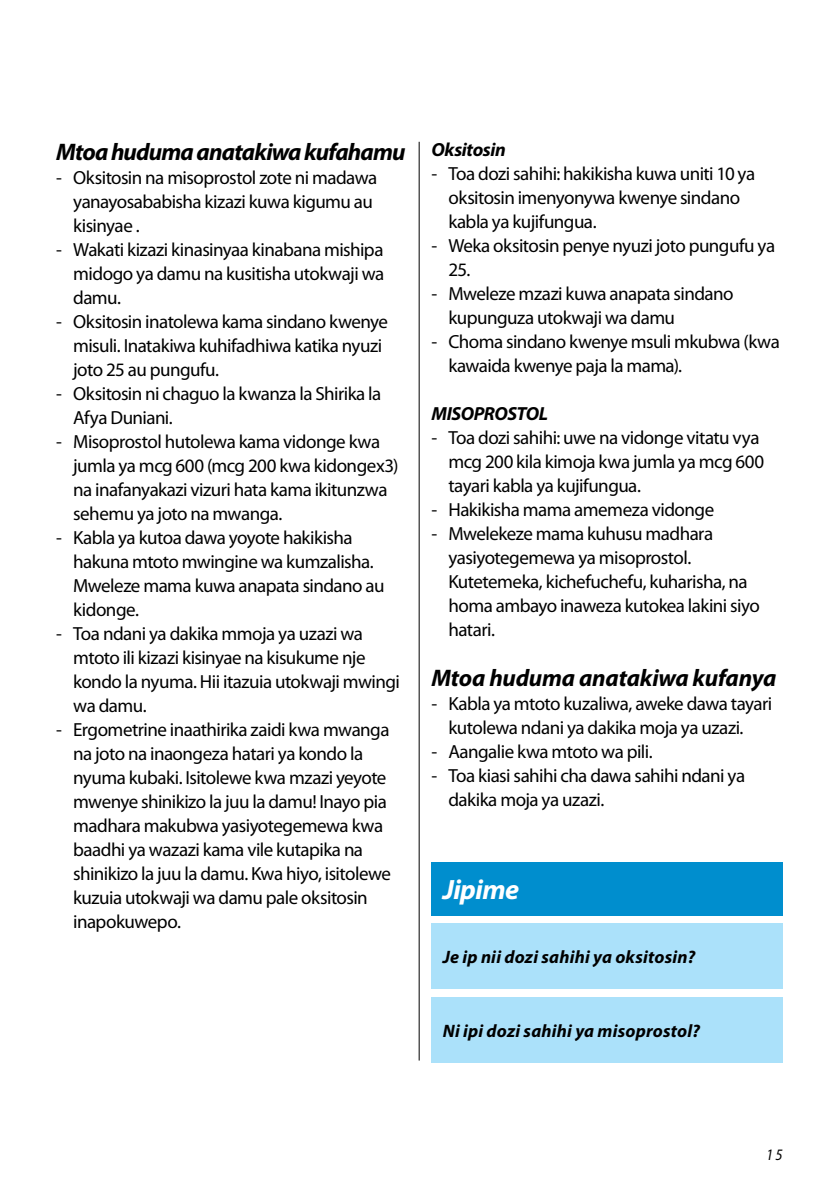
<style>
.page{position:relative;width:840px;height:1191px;background:#fff}
.page>*{position:absolute;margin:0;border:0;box-sizing:border-box;transform-origin:0 0}
.t1{font:italic 700 28px "Myriad Pro";letter-spacing:-.02em;color:#fff}
.t2{font:italic 700 24px "Myriad Pro";letter-spacing:-.03em;color:#000}
.t3{font:italic 700 24px "Myriad Pro";letter-spacing:-.01em;color:#000}
.t4{font:19px/24px "Myriad Pro";letter-spacing:-.03em;color:#000}
.t5{font:italic 700 19px "Myriad Pro";letter-spacing:-.02em;color:#000}
.t6{font:italic 700 18px "Myriad Pro";letter-spacing:.01em;color:#000}
.t7{font:italic 16px "Myriad Pro";color:#000;scale:.91 1}
</style>
<div class="page">
<div style="left:431px;top:862px;width:351px;height:53px;background:#008ece"></div>
<div style="left:431px;top:923px;width:351px;height:66px;background:#abe1fa"></div>
<div style="left:431px;top:997px;width:351px;height:65px;background:#abe1fa"></div>
<hr style="left:418px;top:142px;width:1px;height:918px;background:#000">
<p class="t2" style="left:56px;top:136px;width:350px">Mtoa huduma anatakiwa kufahamu</p>
<p class="t4" style="left:73px;top:165px;width:305px;text-indent:-17px">- Oksitosin na misoprostol zote ni madawa yanayosababisha kizazi kuwa kigumu au kisinyae .</p>
<p class="t4" style="left:73px;top:237px;width:312px;text-align:justify;text-indent:-17px">- Wakati kizazi kinasinyaa kinabana mishipa midogo ya damu na kusitisha utokwaji wa damu.</p>
<p class="t4" style="left:73px;top:309px;width:316px;text-indent:-17px">- Oksitosin inatolewa kama sindano kwenye misuli. Inatakiwa kuhifadhiwa katika nyuzi joto 25 au pungufu.</p>
<p class="t4" style="left:73px;top:381px;width:309px;text-indent:-17px">- Oksitosin ni chaguo la kwanza la Shirika la<br>Afya Duniani.</p>
<p class="t4" style="left:73px;top:429px;width:326px;text-indent:-17px">- Misoprostol hutolewa kama vidonge kwa jumla ya mcg 600 (mcg 200 kwa kidongex3) na inafanyakazi vizuri hata kama ikitunzwa sehemu ya joto na mwanga.</p>
<p class="t4" style="left:73px;top:525px;width:313px;text-indent:-17px">- Kabla ya kutoa dawa yoyote hakikisha hakuna mtoto mwingine wa kumzalisha.<br>Mweleze mama kuwa anapata sindano au kidonge.</p>
<p class="t4" style="left:73px;top:621px;width:328px;text-indent:-17px">- Toa ndani ya dakika mmoja ya uzazi wa mtoto ili kizazi kisinyae na kisukume nje kondo la nyuma. Hii itazuia utokwaji mwingi wa damu.</p>
<p class="t4" style="left:73px;top:717px;width:319px;text-indent:-17px">- Ergometrine inaathirika zaidi kwa mwanga na joto na inaongeza hatari ya kondo la nyuma kubaki. Isitolewe kwa mzazi yeyote mwenye shinikizo la juu la damu! Inayo pia madhara makubwa yasiyotegemewa kwa baadhi ya wazazi kama vile kutapika na shinikizo la juu la damu. Kwa hiyo, isitolewe kuzuia utokwaji wa damu pale oksitosin inapokuwepo.</p>
<p class="t5" style="left:431px;top:137px;width:76px">Oksitosin</p>
<p class="t4" style="left:448px;top:161px;width:308px;text-indent:-17px">- Toa dozi sahihi: hakikisha kuwa uniti 10 ya oksitosin imenyonywa kwenye sindano kabla ya kujifungua.</p>
<p class="t4" style="left:448px;top:233px;width:328px;text-indent:-17px">- Weka oksitosin penye nyuzi joto pungufu ya<br>25.</p>
<p class="t4" style="left:448px;top:281px;width:286px;text-indent:-17px">- Mweleze mzazi kuwa anapata sindano kupunguza utokwaji wa damu</p>
<p class="t4" style="left:448px;top:329px;width:333px;text-indent:-17px">- Choma sindano kwenye msuli mkubwa (kwa kawaida kwenye paja la mama).</p>
<p class="t5" style="left:431px;top:401px;width:118px">MISOPROSTOL</p>
<p class="t4" style="left:448px;top:425px;width:317px;text-indent:-17px">- Toa dozi sahihi: uwe na vidonge vitatu vya mcg 200 kila kimoja kwa jumla ya mcg 600 tayari kabla ya kujifungua.</p>
<p class="t4" style="left:431px;top:497px;width:284px">- Hakikisha mama amemeza vidonge</p>
<p class="t4" style="left:448px;top:521px;width:313px;text-indent:-17px">- Mwelekeze mama kuhusu madhara yasiyotegemewa ya misoprostol.<br>Kutetemeka, kichefuchefu, kuharisha, na homa ambayo inaweza kutokea lakini siyo hatari.</p>
<p class="t3" style="left:431px;top:662px;width:346px">Mtoa huduma anatakiwa kufanya</p>
<p class="t4" style="left:448px;top:691px;width:325px;text-indent:-17px">- Kabla ya mtoto kuzaliwa, aweke dawa tayari kutolewa ndani ya dakika moja ya uzazi.</p>
<p class="t4" style="left:431px;top:739px;width:223px">- Aangalie kwa mtoto wa pili.</p>
<p class="t4" style="left:448px;top:763px;width:298px;text-indent:-17px">- Toa kiasi sahihi cha dawa sahihi ndani ya dakika moja ya uzazi.</p>
<h1 class="t1" style="left:442px;top:871px;width:78px">Jipime</h1>
<p class="t6" style="left:442px;top:945px;width:254px">Je ip nii dozi sahihi ya oksitosin?</p>
<p class="t6" style="left:442px;top:1019px;width:258px">Ni ipi dozi sahihi ya misoprostol?</p>
<p class="t7" style="left:765px;top:1144px;width:20px">15</p>
</div>
